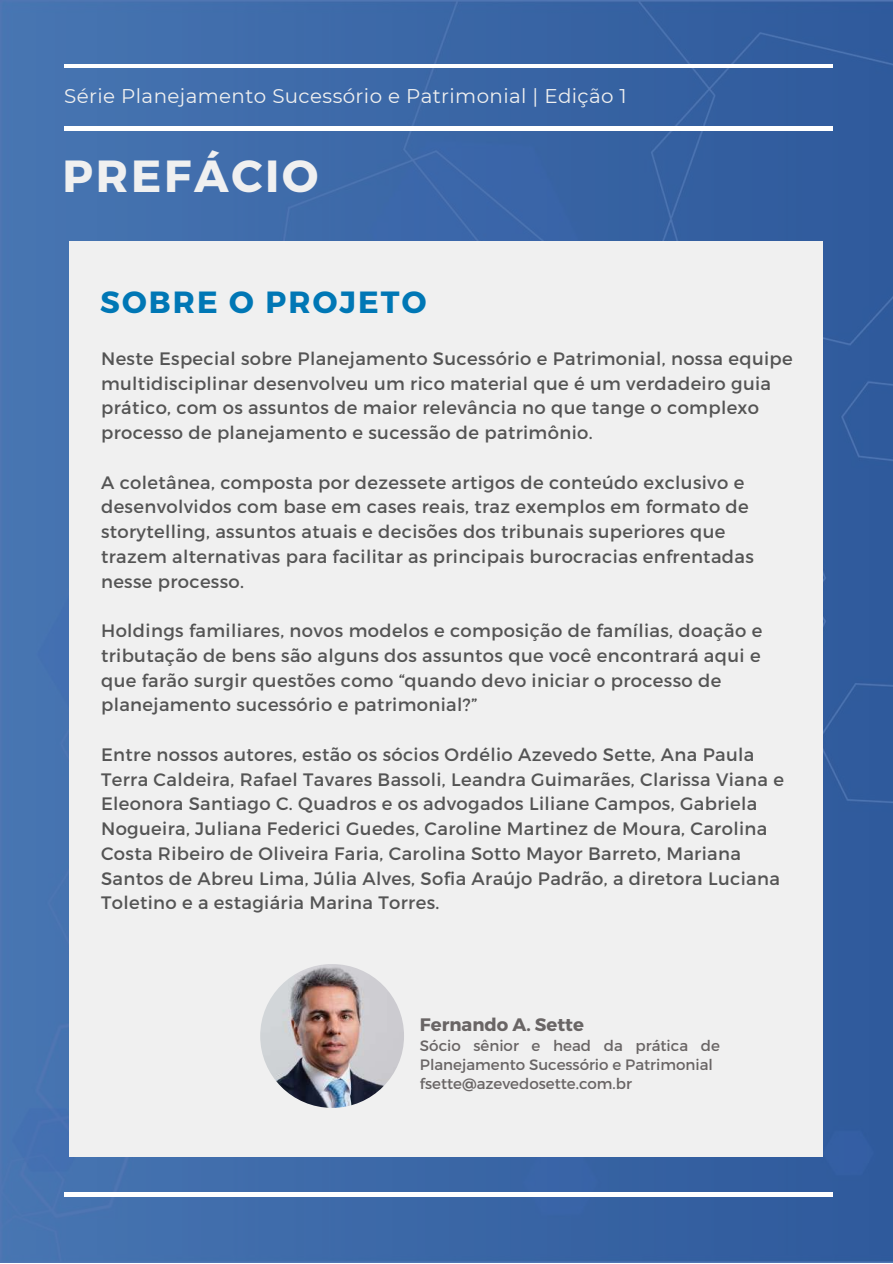
<style>
.page{position:relative;width:893px;height:1264px;background:#fff}
.page>*{position:absolute;margin:0;border:0;box-sizing:border-box;transform-origin:0 0}
.t1{font:700 45px "Montserrat";letter-spacing:.06em;color:#f0f0f0}
.t2{font:700 30.6px "Montserrat";letter-spacing:.07em;color:#0077b5}
.t3{font:19.8px "Montserrat";letter-spacing:.02em;color:#f0f0f0}
.t4{font:18px/24.8px "Montserrat";letter-spacing:.02em;color:#545454}
.t5{font:700 18px "Montserrat";color:#696565}
.t6{font:15px/19px "Montserrat";color:#696565}
</style>
<div class="page">
<img style="left:0;top:0;width:892px;height:1262px">
<hr style="left:64px;top:64px;width:768px;height:4px;background:#fff">
<hr style="left:64px;top:127px;width:768px;height:3px;background:#fff">
<hr style="left:64px;top:1192px;width:768px;height:4px;background:#fff">
<div style="left:69px;top:241px;width:753px;height:915px;background:#f0f0f0"></div>
<img style="left:260px;top:964px;width:144px;height:143px;border-radius:50%">
<p class="t3" style="left:64px;top:84px;width:564px">Série Planejamento Sucessório e Patrimonial | Edição 1</p>
<h1 class="t1" style="left:63px;top:147px;width:257px">PREFÁCIO</h1>
<h2 class="t2" style="left:100px;top:282px;width:328px">SOBRE O PROJETO</h2>
<p class="t4" style="left:101px;top:345px;width:693px">Neste Especial sobre Planejamento Sucessório e Patrimonial, nossa equipe multidisciplinar desenvolveu um rico material que é um verdadeiro guia prático, com os assuntos de maior relevância no que tange o complexo processo de planejamento e sucessão de patrimônio.</p>
<p class="t4" style="left:101px;top:469px;width:654px">A coletânea, composta por dezessete artigos de conteúdo exclusivo e desenvolvidos com base em cases reais, traz exemplos em formato de storytelling, assuntos atuais e decisões dos tribunais superiores que trazem alternativas para facilitar as principais burocracias enfrentadas nesse processo.</p>
<p class="t4" style="left:101px;top:617px;width:662px">Holdings familiares, novos modelos e composição de famílias, doação e tributação de bens são alguns dos assuntos que você encontrará aqui e que farão surgir questões como “quando devo iniciar o processo de planejamento sucessório e patrimonial?”</p>
<p class="t4" style="left:101px;top:741px;width:684px">Entre nossos autores, estão os sócios Ordélio Azevedo Sette, Ana Paula Terra Caldeira, Rafael Tavares Bassoli, Leandra Guimarães, Clarissa Viana e Eleonora Santiago C. Quadros e os advogados Liliane Campos, Gabriela Nogueira, Juliana Federici Guedes, Caroline Martinez de Moura, Carolina Costa Ribeiro de Oliveira Faria, Carolina Sotto Mayor Barreto, Mariana Santos de Abreu Lima, Júlia Alves, Sofia Araújo Padrão, a diretora Luciana Toletino e a estagiária Marina Torres.</p>
<p class="t5" style="left:420px;top:1012px;width:165px">Fernando A. Sette</p>
<p class="t6" style="left:420px;top:1035px;width:301px">Sócio sênior e head da prática de<br>Planejamento Sucessório e Patrimonial fsette@azevedosette.com.br</p>
</div>
